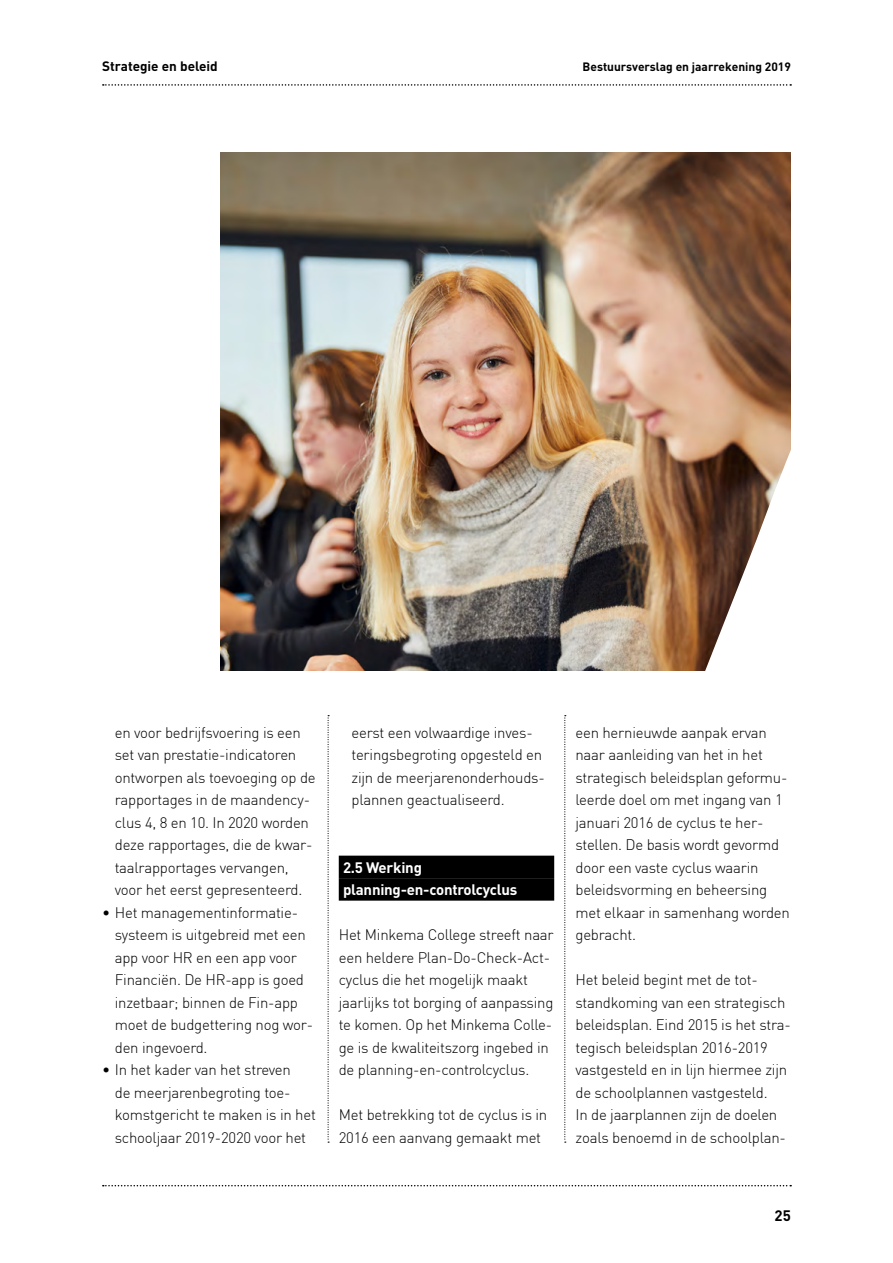
<style>
.page{position:relative;width:893px;height:1263px;background:#fff}
.page>*{position:absolute;margin:0;border:0;box-sizing:border-box;transform-origin:0 0}
.t1{font:300 15px/22.5px "DIN";letter-spacing:-.015em;color:#000}
.t2{font:700 15px/22.5px "DIN";letter-spacing:-.015em;color:#fff}
.t3{font:700 15px "DIN";color:#000}
.t4{font:700 13.5px "DIN";color:#000}
.t5{font:700 12px "DIN";color:#000}
</style>
<div class="page">
<svg style="left:103px;top:84px;width:688px;height:2px"></svg>
<svg style="left:103px;top:1185px;width:688px;height:1px"></svg>
<svg style="left:328px;top:715px;width:1px;height:428px"></svg>
<svg style="left:564px;top:715px;width:2px;height:428px"></svg>
<div style="left:339px;top:856px;width:215px;height:22px;background:#000"></div>
<div style="left:339px;top:878px;width:215px;height:23px;background:#000"></div>
<img style="left:220px;top:153px;width:571px;height:517px">
<svg style="left:705px;top:447px;width:86px;height:224px"></svg>
<p class="t4" style="left:102px;top:58px;width:117px">Strategie en beleid</p>
<p class="t5" style="left:583px;top:59px;width:210px">Bestuursverslag en jaarrekening 2019</p>
<p class="t1" style="left:115px;top:721px;width:202px">en voor bedrijfsvoering is een set van prestatie-indicatoren ontworpen als toevoeging op de rapportages in de maandency&shy;clus 4, 8 en 10. In 2020 worden deze rapportages, die de kwar&shy;taalrapportages vervangen, voor het eerst gepresenteerd.</p>
<p class="t1" style="left:115px;top:901px;width:200px;text-indent:-13px">• Het managementinformatie&shy;systeem is uitgebreid met een app voor HR en een app voor<br>Financiën. De HR-app is goed inzetbaar; binnen de Fin-app moet de budgettering nog wor&shy;den ingevoerd.</p>
<p class="t1" style="left:115px;top:1058px;width:203px;text-indent:-13px">• In het kader van het streven<br>de meerjarenbegroting toe&shy;komstgericht te maken is in het schooljaar 2019-2020 voor het</p>
<p class="t1" style="left:351px;top:721px;width:195px">eerst een volwaardige inves&shy;teringsbegroting opgesteld en zijn de meerjarenonderhouds&shy;plannen geactualiseerd.</p>
<p class="t2" style="left:343px;top:855px;width:176px">2.5 Werking planning-en-controlcyclus</p>
<p class="t1" style="left:339px;top:923px;width:216px">Het Minkema College streeft naar een heldere Plan-Do-Check-Act&shy;cyclus die het mogelijk maakt jaarlijks tot borging of aanpassing te komen. Op het Minkema Colle&shy;ge is de kwaliteitszorg ingebed in de planning-en-controlcyclus.</p>
<p class="t1" style="left:339px;top:1103px;width:210px">Met betrekking tot de cyclus is in<br>2016 een aanvang gemaakt met</p>
<p class="t1" style="left:575px;top:721px;width:216px">een hernieuwde aanpak ervan naar aanleiding van het in het strategisch beleidsplan geformu&shy;leerde doel om met ingang van 1 januari 2016 de cyclus te her&shy;stellen. De basis wordt gevormd door een vaste cyclus waarin beleidsvorming en beheersing met elkaar in samenhang worden gebracht.</p>
<p class="t1" style="left:575px;top:968px;width:217px">Het beleid begint met de tot&shy;standkoming van een strategisch beleidsplan. Eind 2015 is het stra&shy;tegisch beleidsplan 2016-2019 vastgesteld en in lijn hiermee zijn de schoolplannen vastgesteld.<br>In de jaarplannen zijn de doelen zoals benoemd in de schoolplan-</p>
<p class="t3" style="left:775px;top:1205px;width:18px">25</p>
</div>
